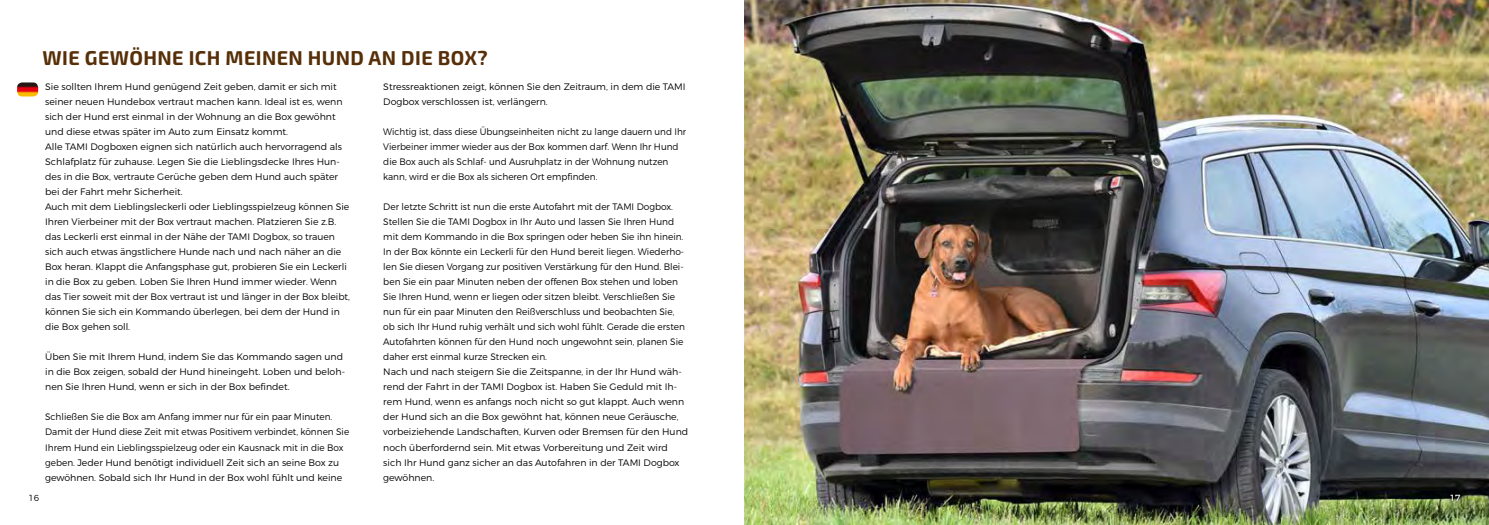
<style>
.page{position:relative;width:1489px;height:525px;background:#fff}
.page>*{position:absolute;margin:0;border:0;box-sizing:border-box;transform-origin:0 0}
.t1{font:700 20px "Exo 2";letter-spacing:.02em;color:#572f08}
.t2{font:300 9.38px/15px "Montserrat";color:#000}
.t3{font:300 9.38px/15px "Montserrat";color:#000;scale:.96 1}
.t4{font:300 9.38px/15px "Montserrat";color:#000;scale:.95 1}
.t5{font:300 9.38px/15px "Montserrat";color:#000;scale:.94 1}
.t6{font:300 8.75px "Montserrat";color:#000}
.t7{font:300 8.75px "Montserrat";color:#fff}
</style>
<div class="page">
<img style="left:744px;top:0;width:744px;height:524px">
<img style="left:17px;top:82px;width:21px;height:14px">
<svg style="left:1445px;top:488px;width:22px;height:19px"></svg>
<svg style="left:1447px;top:490px;width:21px;height:18px"></svg>
<svg style="left:1447px;top:491px;width:15px;height:12px"></svg>
<h1 class="t1" style="left:43px;top:46px;width:446px">WIE GEWÖHNE ICH MEINEN HUND AN DIE BOX?</h1>
<p class="t2" style="left:45px;top:79px;width:306px">Sie sollten Ihrem Hund genügend Zeit geben, damit er sich mit seiner neuen Hundebox vertraut machen kann. Ideal ist es, wenn sich der Hund erst einmal in der Wohnung an die Box gewöhnt und diese etwas später im Auto zum Einsatz kommt.<br>Alle TAMI Dogboxen eignen sich natürlich auch hervorragend als Schlafplatz für zuhause. Legen Sie die Lieblingsdecke Ihres Hun&shy;des in die Box, vertraute Gerüche geben dem Hund auch später bei der Fahrt mehr Sicherheit.<br>Auch mit dem Lieblingsleckerli oder Lieblingsspielzeug können Sie Ihren Vierbeiner mit der Box vertraut machen. Platzieren Sie z.B. das Leckerli erst einmal in der Nähe der TAMI Dogbox, so trauen sich auch etwas ängstlichere Hunde nach und nach näher an die Box heran. Klappt die Anfangsphase gut, probieren Sie ein Leckerli in die Box zu geben. Loben Sie Ihren Hund immer wieder. Wenn das Tier soweit mit der Box vertraut ist und länger in der Box bleibt, können Sie sich ein Kommando überlegen, bei dem der Hund in die Box gehen soll.</p>
<p class="t2" style="left:45px;top:349px;width:301px">Üben Sie mit Ihrem Hund, indem Sie das Kommando sagen und in die Box zeigen, sobald der Hund hineingeht. Loben und beloh&shy;nen Sie Ihren Hund, wenn er sich in der Box befindet.</p>
<p class="t4" style="left:45px;top:409px;width:321px">Schließen Sie die Box am Anfang immer nur für ein paar Minuten.<br>Damit der Hund diese Zeit mit etwas Positivem verbindet, können Sie Ihrem Hund ein Lieblingsspielzeug oder ein Kausnack mit in die Box geben. Jeder Hund benötigt individuell Zeit sich an seine Box zu gewöhnen. Sobald sich Ihr Hund in der Box wohl fühlt und keine</p>
<p class="t6" style="left:28px;top:492px;width:12px">16</p>
<p class="t2" style="left:383px;top:79px;width:304px">Stressreaktionen zeigt, können Sie den Zeitraum, in dem die TAMI<br>Dogbox verschlossen ist, verlängern.</p>
<p class="t5" style="left:383px;top:124px;width:323px">Wichtig ist, dass diese Übungseinheiten nicht zu lange dauern und Ihr Vierbeiner immer wieder aus der Box kommen darf. Wenn Ihr Hund die Box auch als Schlaf- und Ausruhplatz in der Wohnung nutzen kann, wird er die Box als sicheren Ort empfinden.</p>
<p class="t3" style="left:383px;top:199px;width:319px">Der letzte Schritt ist nun die erste Autofahrt mit der TAMI Dogbox.<br>Stellen Sie die TAMI Dogbox in Ihr Auto und lassen Sie Ihren Hund mit dem Kommando in die Box springen oder heben Sie ihn hinein.<br>In der Box könnte ein Leckerli für den Hund bereit liegen. Wiederho&shy;len Sie diesen Vorgang zur positiven Verstärkung für den Hund. Blei&shy;ben Sie ein paar Minuten neben der offenen Box stehen und loben Sie Ihren Hund, wenn er liegen oder sitzen bleibt. Verschließen Sie nun für ein paar Minuten den Reißverschluss und beobachten Sie, ob sich Ihr Hund ruhig verhält und sich wohl fühlt. Gerade die ersten Autofahrten können für den Hund noch ungewohnt sein, planen Sie daher erst einmal kurze Strecken ein.<br>Nach und nach steigern Sie die Zeitspanne, in der Ihr Hund wäh&shy;rend der Fahrt in der TAMI Dogbox ist. Haben Sie Geduld mit Ih&shy;rem Hund, wenn es anfangs noch nicht so gut klappt. Auch wenn der Hund sich an die Box gewöhnt hat, können neue Geräusche, vorbeiziehende Landschaften, Kurven oder Bremsen für den Hund noch überfordernd sein. Mit etwas Vorbereitung und Zeit wird sich Ihr Hund ganz sicher an das Autofahren in der TAMI Dogbox gewöhnen.</p>
<p class="t7" style="left:1449px;top:492px;width:12px">17</p>
</div>
